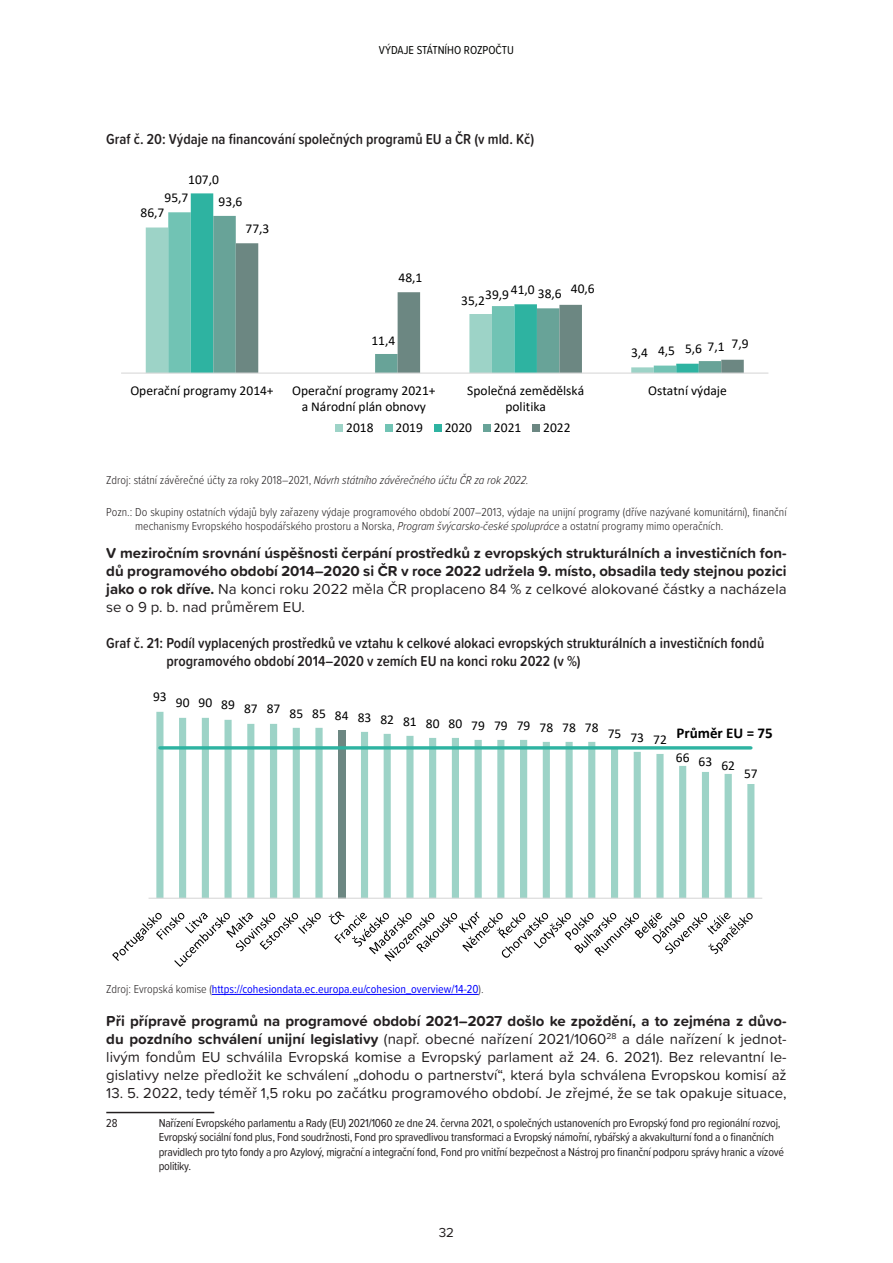
<style>
.page{position:relative;width:893px;height:1263px;background:#fff}
.page>*{position:absolute;margin:0;border:0;box-sizing:border-box;transform-origin:0 0}
.text_normal_10_b{font:15px/18px "Proxima Soft";color:#231f20;text-align:justify}
.text_normal_10_b-2{font:700 15px/18px "Proxima Soft";color:#231f20;text-align:justify}
.tabulka_nadpis{font:600 15px/18px "Proxima Soft Cond";color:#231f20}
.t1{font:700 15px "Calibri";color:#000}
.t2{font:13.5px/16.5px "Calibri";color:#000;text-align:center}
.t3{font:13.5px "Proxima Soft";color:#231f20}
.poznámky_pod_čarou{font:12px/14.4px "Proxima Soft Cond";letter-spacing:-.02em;color:#231f20}
.zdroje{font:300 12px/13.8px "Proxima Soft Cond";color:#231f20}
.zdroje-2{font:12px "Proxima Soft Cond";color:#00f}
.t4{font:12px "Proxima Soft Cond";color:#040503}
.s1{font-style:italic}
.s2{font-weight:400}
.s3{font-weight:300;color:#231f20}
.s4{font-weight:700}
</style>
<div class="page">
<hr style="left:212px;top:994px;width:267px;height:1px;background:#00f">
<hr style="left:106px;top:1112px;width:108px;height:1px;background:#231f20">
<div style="left:146px;top:227px;width:22px;height:146px;background:#9dd3c7"></div>
<svg style="left:168px;top:212px;width:23px;height:161px;background:#73c3b5"></svg>
<svg style="left:191px;top:193px;width:45px;height:180px;background:#47bcac"></svg>
<svg style="left:213px;top:216px;width:23px;height:157px;background:#6aa499"></svg>
<svg style="left:236px;top:243px;width:508px;height:130px"></svg>
<hr style="left:121px;top:373px;width:647px;height:1px;background:#d9d9d9">
<div style="left:336px;top:424px;width:7px;height:8px;background:#9dd3c7"></div>
<div style="left:385px;top:424px;width:7px;height:8px;background:#71c3b4"></div>
<div style="left:434px;top:424px;width:8px;height:8px;background:#2eb3a1"></div>
<div style="left:483px;top:424px;width:8px;height:8px;background:#68a398"></div>
<div style="left:533px;top:424px;width:7px;height:8px;background:#6c8782"></div>
<svg style="left:156px;top:712px;width:598px;height:186px"></svg>
<hr style="left:149px;top:898px;width:613px;height:1px;background:#d9d9d9">
<hr style="left:160px;top:746px;width:591px;height:3px;background:#2eb3a1">
<svg style="left:112px;top:913px;width:209px;height:54px"></svg>
<svg style="left:328px;top:911px;width:425px;height:50px"></svg>
<p class="t4" style="left:379px;top:41px;width:137px">VÝDAJE STÁTNÍHO ROZPOČTU</p>
<p class="tabulka_nadpis" style="left:106px;top:129px;width:429px">Graf č. 20: Výdaje na financování společných programů EU a ČR (v mld. Kč)</p>
<p class="t2" style="left:188px;top:171px;width:32px">107,0</p>
<p class="t2" style="left:165px;top:189px;width:25px">95,7</p>
<p class="t2" style="left:141px;top:204px;width:25px">86,7</p>
<p class="t2" style="left:219px;top:192px;width:25px">93,6</p>
<p class="t2" style="left:246px;top:220px;width:25px">77,3</p>
<p class="t2" style="left:398px;top:269px;width:25px">48,1</p>
<p class="t2" style="left:371px;top:332px;width:25px">11,4</p>
<p class="t2" style="left:511px;top:281px;width:25px">41,0</p>
<p class="t2" style="left:538px;top:285px;width:25px">38,6</p>
<p class="t2" style="left:485px;top:286px;width:25px">39,9</p>
<p class="t2" style="left:461px;top:292px;width:25px">35,2</p>
<p class="t2" style="left:571px;top:280px;width:25px">40,6</p>
<p class="t2" style="left:631px;top:344px;width:19px">3,4</p>
<p class="t2" style="left:658px;top:342px;width:19px">4,5</p>
<p class="t2" style="left:708px;top:338px;width:19px">7,1</p>
<p class="t2" style="left:685px;top:340px;width:19px">5,6</p>
<p class="t2" style="left:732px;top:335px;width:19px">7,9</p>
<p class="t2" style="left:130px;top:381px;width:145px">Operační programy 2014+</p>
<p class="t2" style="left:292px;top:381px;width:145px">Operační programy 2021+ a Národní plán obnovy</p>
<p class="t2" style="left:467px;top:381px;width:118px">Společná zemědělská politika</p>
<p class="t2" style="left:648px;top:381px;width:80px">Ostatní výdaje</p>
<p class="t2" style="left:346px;top:419px;width:29px">2018</p>
<p class="t2" style="left:395px;top:419px;width:29px">2019</p>
<p class="t2" style="left:445px;top:419px;width:29px">2020</p>
<p class="t2" style="left:494px;top:419px;width:29px">2021</p>
<p class="t2" style="left:543px;top:419px;width:29px">2022</p>
<p class="zdroje" style="left:106px;top:473px;width:424px">Zdroj: státní závěrečné účty za roky 2018–2021, <span class="s1">Návrh státního závěrečného účtu ČR za rok 2022.</span></p>
<p class="zdroje" style="left:135px;top:504px;width:653px;text-indent:-29px">Pozn.: Do skupiny ostatních výdajů byly zařazeny výdaje programového období 2007–2013, výdaje na unijní programy (dříve nazývané komunitární), finanční mechanismy Evropského hospodářského prostoru a Norska, <span class="s1">Program švýcarsko-české spolupráce</span> a ostatní programy mimo operačních.</p>
<p class="text_normal_10_b-2" style="left:106px;top:543px;width:682px">V meziročním srovnání úspěšnosti čerpání prostředků z evropských strukturálních a investičních fon&shy;dů programového období 2014–2020 si ČR v roce 2022 udržela 9. místo, obsadila tedy stejnou pozici jako o rok dříve. <span class="s2">Na konci roku 2022 měla ČR proplaceno 84 % z celkové alokované částky a nacházela se o 9 p. b. nad průměrem EU.</span></p>
<p class="tabulka_nadpis" style="left:166px;top:633px;width:599px;text-indent:-60px">Graf č. 21: Podíl vyplacených prostředků ve vztahu k celkové alokaci evropských strukturálních a investičních fondů programového období 2014–2020 v zemích EU na konci roku 2022 (v %)</p>
<p class="t2" style="left:153px;top:712px;width:515px">93 90 90 89 87 87 85 85 84 83 82 81 80 80 79 79 79 78 78 78 75 73 72</p>
<p class="t1" style="left:676px;top:722px;width:98px">Průměr EU = 75</p>
<p class="t2" style="left:676px;top:753px;width:61px">66 63 62</p>
<p class="t2" style="left:744px;top:765px;width:15px">57</p>
<p class="zdroje-2" style="left:106px;top:980px;width:379px"><span class="s3">Zdroj: Evropská komise (</span>https://cohesiondata.ec.europa.eu/cohesion_overview/14-20<span class="s3">).</span></p>
<p class="text_normal_10_b" style="left:106px;top:1011px;width:682px"><span class="s4">Při přípravě programů na programové období 2021–2027 došlo ke zpoždění, a to zejména z důvo&shy;du pozdního schválení unijní legislativy</span> (např. obecné nařízení 2021/1060<sup>28</sup> a dále nařízení k jednot&shy;livým fondům EU schválila Evropská komise a Evropský parlament až 24. 6. 2021). Bez relevantní le&shy;gislativy nelze předložit ke schválení „dohodu o partnerství“, která byla schválena Evropskou komisí až</p>
<p class="text_normal_10_b" style="left:106px;top:1083px;width:682px">13. 5. 2022, tedy téměř 1,5 roku po začátku programového období. Je zřejmé, že se tak opakuje situace,</p>
<p class="poznámky_pod_čarou" style="left:106px;top:1115px;width:13px">28</p>
<p class="poznámky_pod_čarou" style="left:159px;top:1115px;width:627px">Nařízení Evropského parlamentu a Rady (EU) 2021/1060 ze dne 24. června 2021, o společných ustanoveních pro Evropský fond pro regionální rozvoj, Evropský sociální fond plus, Fond soudržnosti, Fond pro spravedlivou transformaci a Evropský námořní, rybářský a akvakulturní fond a o finančních pravidlech pro tyto fondy a pro Azylový, migrační a integrační fond, Fond pro vnitřní bezpečnost a Nástroj pro finanční podporu správy hranic a vízové politiky.</p>
<p class="t3" style="left:439px;top:1222px;width:17px">32</p>
</div>
